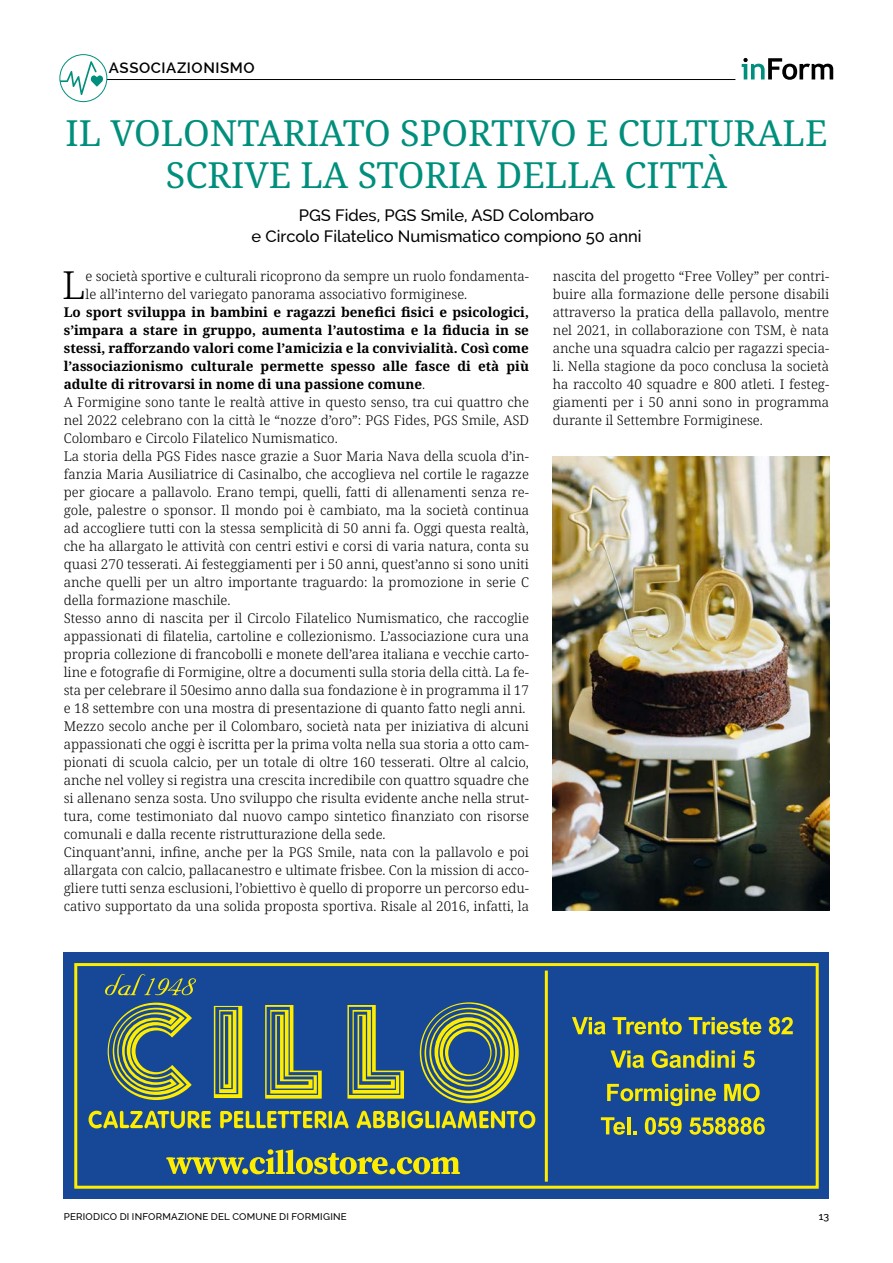
<style>
.page{position:relative;width:893px;height:1263px;background:#fff}
.page>*{position:absolute;margin:0;border:0;box-sizing:border-box;transform-origin:0 0}
.t1{font:300 38.7px "Avrile Serif";color:#000}
.t2{font:36px/42px "Avrile Serif";color:#008f7d;text-align:center}
.t3{font:500 16.5px/21px "Raleway";color:#000;text-align:center}
.t4{font:600 15px "Raleway";letter-spacing:.04em;color:#000}
.t5{font:300 13.5px/18px "Avrile Serif";color:#000}
.t6{font:500 10.5px "Raleway";color:#000}
.t7{font:500 9.75px "Raleway";letter-spacing:.025em;color:#000}
.s1{font-weight:700}
</style>
<div class="page">
<hr style="left:68px;top:79px;width:667px;height:1px;background:#000">
<svg style="left:742px;top:58px;width:91px;height:22px"></svg>
<div style="left:64px;top:952px;width:765px;height:247px;background:#174898"></div>
<svg style="left:108px;top:1002px;width:84px;height:98px"></svg>
<svg style="left:214px;top:1006px;width:28px;height:92px"></svg>
<svg style="left:265px;top:1005px;width:57px;height:93px"></svg>
<svg style="left:347px;top:1005px;width:57px;height:93px"></svg>
<svg style="left:420px;top:1002px;width:99px;height:101px"></svg>
<div style="left:74px;top:963px;width:745px;height:226px;border:3px solid #ffed00"></div>
<hr style="left:545px;top:970px;width:3px;height:212px;background:#ffed00">
<svg style="left:89px;top:1111px;width:122px;height:17px"></svg>
<svg style="left:220px;top:1111px;width:107px;height:17px"></svg>
<hr style="left:329px;top:1111px;width:3px;height:17px;background:#ffed00;border-radius:2px">
<svg style="left:334px;top:1111px;width:15px;height:17px"></svg>
<svg style="left:357px;top:1111px;width:43px;height:17px"></svg>
<hr style="left:402px;top:1111px;width:3px;height:17px;background:#ffed00;border-radius:2px">
<svg style="left:407px;top:1111px;width:28px;height:17px"></svg>
<svg style="left:436px;top:1111px;width:4px;height:17px"></svg>
<svg style="left:442px;top:1111px;width:93px;height:17px"></svg>
<svg style="left:166px;top:1149px;width:294px;height:25px"></svg>
<svg style="left:105px;top:974px;width:91px;height:21px"></svg>
<svg style="left:572px;top:1017px;width:34px;height:17px"></svg>
<svg style="left:613px;top:1017px;width:69px;height:17px"></svg>
<svg style="left:689px;top:1017px;width:72px;height:17px"></svg>
<svg style="left:769px;top:1017px;width:24px;height:17px"></svg>
<svg style="left:610px;top:1050px;width:34px;height:18px"></svg>
<svg style="left:652px;top:1050px;width:83px;height:18px"></svg>
<svg style="left:743px;top:1051px;width:12px;height:17px"></svg>
<svg style="left:607px;top:1084px;width:109px;height:22px"></svg>
<svg style="left:724px;top:1083px;width:36px;height:18px"></svg>
<svg style="left:601px;top:1117px;width:24px;height:18px"></svg>
<hr style="left:627px;top:1117px;width:3px;height:17px;background:#ffed00">
<svg style="left:633px;top:1131px;width:4px;height:3px"></svg>
<svg style="left:645px;top:1117px;width:37px;height:18px"></svg>
<svg style="left:689px;top:1117px;width:76px;height:18px"></svg>
<img style="left:553px;top:456px;width:276px;height:454px">
<svg style="left:60px;top:55px;width:47px;height:47px"></svg>
<svg style="left:60px;top:61px;width:43px;height:34px"></svg>
<div style="left:59px;top:54px;width:48px;height:48px;border:1px solid #008f7d;border-radius:50%"></div>
<p class="t4" style="left:109px;top:59px;width:148px">ASSOCIAZIONISMO</p>
<h2 class="t2" style="left:66px;top:113px;width:763px">IL VOLONTARIATO SPORTIVO E CULTURALE<br>SCRIVE LA STORIA DELLA CITTÀ</h2>
<p class="t3" style="left:251px;top:205px;width:391px">PGS Fides, PGS Smile, ASD Colombaro<br>e Circolo Filatelico Numismatico compiono 50 anni</p>
<h1 class="t1" style="left:62px;top:259px;width:25px">L</h1>
<p class="t5" style="left:86px;top:267px;width:445px">e società sportive e culturali ricoprono da sempre un ruolo fondamenta&shy;le all’interno del variegato panorama associativo formiginese.</p>
<p class="t5" style="left:64px;top:303px;width:467px"><span class="s1">Lo sport sviluppa in bambini e ragazzi benefici fisici e psicologici, s’impara a stare in gruppo, aumenta l’autostima e la fiducia in se stessi, rafforzando valori come l’amicizia e la convivialità. Così come l’associazionismo culturale permette spesso alle fasce di età più adulte di ritrovarsi in nome di una passione comune</span>.<br>A Formigine sono tante le realtà attive in questo senso, tra cui quattro che nel 2022 celebrano con la città le “nozze d’oro”: PGS Fides, PGS Smile, ASD Colombaro e Circolo Filatelico Numismatico.<br>La storia della PGS Fides nasce grazie a Suor Maria Nava della scuola d’in&shy;fanzia Maria Ausiliatrice di Casinalbo, che accoglieva nel cortile le ragazze per giocare a pallavolo. Erano tempi, quelli, fatti di allenamenti senza re&shy;gole, palestre o sponsor. Il mondo poi è cambiato, ma la società continua ad accogliere tutti con la stessa semplicità di 50 anni fa. Oggi questa realtà, che ha allargato le attività con centri estivi e corsi di varia natura, conta su quasi 270 tesserati. Ai festeggiamenti per i 50 anni, quest’anno si sono uniti anche quelli per un altro importante traguardo: la promozione in serie C della formazione maschile.<br>Stesso anno di nascita per il Circolo Filatelico Numismatico, che raccoglie appassionati di filatelia, cartoline e collezionismo. L’associazione cura una propria collezione di francobolli e monete dell’area italiana e vecchie carto&shy;line e fotografie di Formigine, oltre a documenti sulla storia della città. La fe&shy;sta per celebrare il 50esimo anno dalla sua fondazione è in programma il 17 e 18 settembre con una mostra di presentazione di quanto fatto negli anni.<br>Mezzo secolo anche per il Colombaro, società nata per iniziativa di alcuni appassionati che oggi è iscritta per la prima volta nella sua storia a otto cam&shy;pionati di scuola calcio, per un totale di oltre 160 tesserati. Oltre al calcio, anche nel volley si registra una crescita incredibile con quattro squadre che si allenano senza sosta. Uno sviluppo che risulta evidente anche nella strut&shy;tura, come testimoniato dal nuovo campo sintetico finanziato con risorse comunali e dalla recente ristrutturazione della sede.<br>Cinquant’anni, infine, anche per la PGS Smile, nata con la pallavolo e poi allargata con calcio, pallacanestro e ultimate frisbee. Con la mission di acco&shy;gliere tutti senza esclusioni, l’obiettivo è quello di proporre un percorso edu&shy;cativo supportato da una solida proposta sportiva. Risale al 2016, infatti, la</p>
<p class="t5" style="left:553px;top:267px;width:278px;text-align:justify">nascita del progetto “Free Volley” per contri&shy;buire alla formazione delle persone disabili attraverso la pratica della pallavolo, mentre nel 2021, in collaborazione con TSM, è nata anche una squadra calcio per ragazzi specia&shy;li. Nella stagione da poco conclusa la società ha raccolto 40 squadre e 800 atleti. I festeg&shy;giamenti per i 50 anni sono in programma durante il Settembre Formiginese.</p>
<p class="t7" style="left:64px;top:1211px;width:285px">PERIODICO DI INFORMAZIONE DEL COMUNE DI FORMIGINE</p>
<p class="t6" style="left:819px;top:1211px;width:12px">13</p>
</div>
